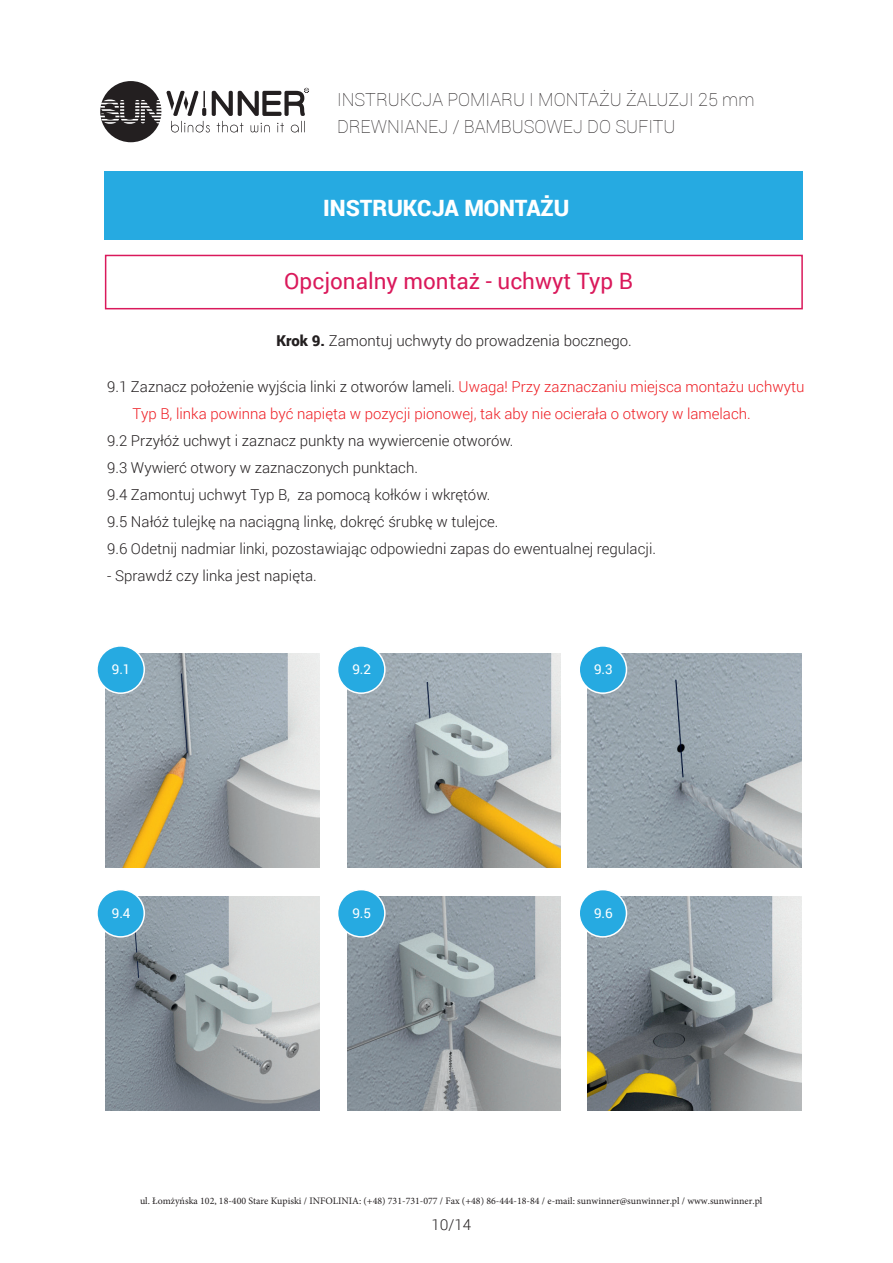
<style>
.page{position:relative;width:893px;height:1263px;background:#fff}
.page>*{position:absolute;margin:0;border:0;box-sizing:border-box;transform-origin:0 0}
.t1{font:22.5px "Roboto";color:#da195b}
.t2{font:900 22.5px "Roboto";color:#fff}
.t3{font:100 18px/27px "Roboto";color:#231f20}
.t4{font:300 15px/27px "Roboto";color:#231f20}
.t5{font:300 15px/27px "Roboto";color:#ee1d23}
.t6{font:13.5px "Roboto";color:#fff}
.t7{font:9.9px "Minion Pro";color:#231f20}
.s1{font-weight:900}
.s2{color:#231f20}
</style>
<div class="page">
<div style="left:105px;top:255px;width:698px;height:54px;background:#fff;border:2px solid #da195b"></div>
<img style="left:347px;top:653px;width:214px;height:214px">
<img style="left:587px;top:653px;width:214px;height:214px">
<img style="left:106px;top:653px;width:214px;height:214px">
<div style="left:97px;top:646px;width:47px;height:47px;background:#26aae1;border-radius:50%"></div>
<div style="left:96px;top:645px;width:49px;height:49px;border:2px solid #fff;border-radius:50%"></div>
<div style="left:338px;top:646px;width:47px;height:47px;background:#26aae1;border-radius:50%"></div>
<div style="left:337px;top:645px;width:49px;height:49px;border:2px solid #fff;border-radius:50%"></div>
<div style="left:579px;top:646px;width:47px;height:47px;background:#26aae1;border-radius:50%"></div>
<div style="left:578px;top:645px;width:49px;height:49px;border:2px solid #fff;border-radius:50%"></div>
<img style="left:347px;top:897px;width:214px;height:214px">
<img style="left:587px;top:897px;width:214px;height:214px">
<img style="left:106px;top:897px;width:214px;height:214px">
<div style="left:97px;top:890px;width:47px;height:47px;background:#26aae1;border-radius:50%"></div>
<div style="left:96px;top:889px;width:49px;height:49px;border:2px solid #fff;border-radius:50%"></div>
<div style="left:338px;top:890px;width:47px;height:47px;background:#26aae1;border-radius:50%"></div>
<div style="left:337px;top:889px;width:49px;height:49px;border:2px solid #fff;border-radius:50%"></div>
<div style="left:579px;top:890px;width:47px;height:47px;background:#26aae1;border-radius:50%"></div>
<div style="left:578px;top:889px;width:49px;height:49px;border:2px solid #fff;border-radius:50%"></div>
<div style="left:105px;top:172px;width:698px;height:68px;background:#26aae1"></div>
<svg style="left:100px;top:81px;width:209px;height:61px"></svg>
<p class="t3" style="left:337px;top:86px;width:419px">INSTRUKCJA POMIARU I MONTAŻU ŻALUZJI 25 mm<br>DREWNIANEJ / BAMBUSOWEJ DO SUFITU</p>
<h1 class="t2" style="left:323px;top:192px;width:248px">INSTRUKCJA MONTAŻU</h1>
<h1 class="t1" style="left:284px;top:266px;width:350px">Opcjonalny montaż - uchwyt Typ B</h1>
<p class="t4" style="left:276px;top:326px;width:357px"><span class="s1">Krok 9.</span> Zamontuj uchwyty do prowadzenia bocznego.</p>
<p class="t5" style="left:133px;top:372px;width:673px;text-indent:-26px"><span class="s2">9.1 Zaznacz położenie wyjścia linki z otworów lameli.</span> Uwaga! Przy zaznaczaniu miejsca montażu uchwytu<br>Typ B, linka powinna być napięta w pozycji pionowej, tak aby nie ocierała o otwory w lamelach.</p>
<p class="t4" style="left:107px;top:426px;width:550px">9.2 Przyłóż uchwyt i zaznacz punkty na wywiercenie otworów.<br>9.3 Wywierć otwory w zaznaczonych punktach.<br>9.4 Zamontuj uchwyt Typ B, za pomocą kołków i wkrętów.<br>9.5 Nałóż tulejkę na naciągną linkę, dokręć śrubkę w tulejce.<br>9.6 Odetnij nadmiar linki, pozostawiając odpowiedni zapas do ewentualnej regulacji.</p>
<p class="t4" style="left:107px;top:561px;width:211px">- Sprawdź czy linka jest napięta.</p>
<p class="t6" style="left:112px;top:660px;width:20px">9.1</p>
<p class="t6" style="left:352px;top:660px;width:20px">9.2</p>
<p class="t6" style="left:594px;top:660px;width:20px">9.3</p>
<p class="t6" style="left:112px;top:903px;width:20px">9.4</p>
<p class="t6" style="left:352px;top:903px;width:20px">9.5</p>
<p class="t6" style="left:594px;top:903px;width:20px">9.6</p>
<p class="t7" style="left:140px;top:1194px;width:624px">ul. Łomżyńska 102, 18-400 Stare Kupiski / INFOLINIA: (+48) 731-731-077 / Fax (+48) 86-444-18-84 / e-mail: sunwinner@sunwinner.pl / www.sunwinner.pl</p>
<p class="t4" style="left:431px;top:1211px;width:41px">10/14</p>
</div>
